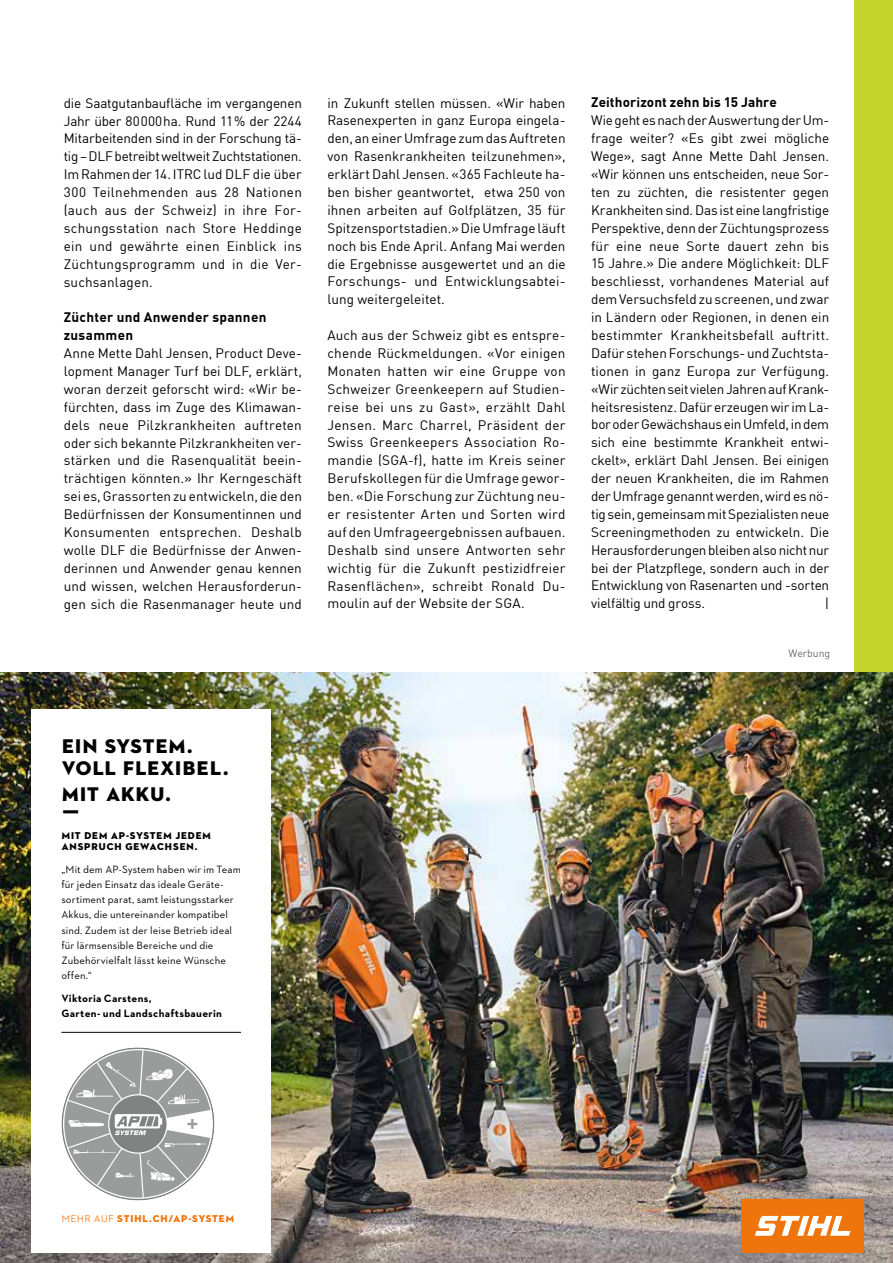
<style>
.page{position:relative;width:893px;height:1263px;background:#fff}
.page>*{position:absolute;margin:0;border:0;box-sizing:border-box;transform-origin:0 0}
.t1{font:20.1px/22.2px "STIHL Contraface Display Titling";letter-spacing:-.005em;color:#000}
.t2{font:13.5px/17.9px "DIN Offc Pro";letter-spacing:.01em;color:#000;text-align:justify}
.t3{font:700 13.5px/17.9px "DIN Offc Pro";letter-spacing:.02em;color:#000}
.t4{font:10.8px/15.1px "STIHL Contraface Text";letter-spacing:.01em;color:#000}
.t5{font:700 10.8px/15.1px "STIHL Contraface Text";letter-spacing:.025em;color:#000}
.t6{font:10.5px "DIN Offc Pro";letter-spacing:-.01em;color:#6a6c6c}
.t7{font:10.05px/11.1px "STIHL Contraface Display Titling";letter-spacing:.03em;color:#000}
.t8{font:10.05px "STIHL Contraface Display Titling";letter-spacing:.01em;color:#ef740b}
.s1{font-family:"STIHL Contraface Display";font-weight:500}
</style>
<div class="page">
<div style="left:855px;top:0;width:38px;height:1263px;background:#c5d42b"></div>
<img style="left:0;top:673px;width:893px;height:590px">
<div style="left:741px;top:1199px;width:123px;height:53px;background:#ef740b"></div>
<svg style="left:755px;top:1216px;width:95px;height:20px"></svg>
<div style="left:31px;top:709px;width:240px;height:543px;background:#fff"></div>
<hr style="left:61px;top:1032px;width:180px;height:1px;background:#000">
<svg style="left:61px;top:1047px;width:153px;height:153px"></svg>
<svg style="left:0;top:673px;width:2px;height:7px"></svg>
<p class="t2" style="left:64px;top:92px;width:240px">die Saatgutanbaufläche im vergangenen Jahr über 80000ha. Rund 11% der 2244<br>Mitarbeitenden sind in der Forschung tä&shy;tig – DLF betreibt weltweit Zuchtstationen.<br>Im Rahmen der 14. ITRC lud DLF die über 300 Teilnehmenden aus 28 Nationen (auch aus der Schweiz) in ihre For&shy;schungsstation nach Store Heddinge ein und gewährte einen Einblick ins Züchtungsprogramm und in die Ver&shy;suchsanlagen.</p>
<p class="t3" style="left:64px;top:307px;width:204px">Züchter und Anwender spannen zusammen</p>
<p class="t2" style="left:64px;top:343px;width:240px">Anne Mette Dahl Jensen, Product Deve&shy;lopment Manager Turf bei DLF, erklärt, woran derzeit geforscht wird: «Wir be&shy;fürchten, dass im Zuge des Klimawan&shy;dels neue Pilzkrankheiten auftreten oder sich bekannte Pilzkrankheiten ver&shy;stärken und die Rasenqualität beein&shy;trächtigen könnten.» Ihr Kerngeschäft sei es, Grassorten zu entwickeln, die den Bedürfnissen der Konsumentinnen und Konsumenten entsprechen. Deshalb wolle DLF die Bedürfnisse der Anwen&shy;derinnen und Anwender genau kennen und wissen, welchen Herausforderun&shy;gen sich die Rasenmanager heute und</p>
<p class="t2" style="left:327px;top:92px;width:240px">in Zukunft stellen müssen. «Wir haben Rasenexperten in ganz Europa eingela&shy;den, an einer Umfrage zum das Auftreten von Rasenkrankheiten teilzunehmen», erklärt Dahl Jensen. «365 Fachleute ha&shy;ben bisher geantwortet, etwa 250 von ihnen arbeiten auf Golfplätzen, 35 für Spitzensportstadien.» Die Umfrage läuft noch bis Ende April. Anfang Mai werden die Ergebnisse ausgewertet und an die Forschungs- und Entwicklungsabtei&shy;lung weitergeleitet.</p>
<p class="t2" style="left:327px;top:325px;width:240px">Auch aus der Schweiz gibt es entspre&shy;chende Rückmeldungen. «Vor einigen Monaten hatten wir eine Gruppe von Schweizer Greenkeepern auf Studien&shy;reise bei uns zu Gast», erzählt Dahl Jensen. Marc Charrel, Präsident der Swiss Greenkeepers Association Ro&shy;mandie (SGA-f), hatte im Kreis seiner Berufskollegen für die Umfrage gewor&shy;ben. «Die Forschung zur Züchtung neu&shy;er resistenter Arten und Sorten wird auf den Umfrageergebnissen aufbauen.<br>Deshalb sind unsere Antworten sehr wichtig für die Zukunft pestizidfreier Rasenflächen», schreibt Ronald Du&shy;moulin auf der Website der SGA.</p>
<p class="t3" style="left:591px;top:92px;width:187px">Zeithorizont zehn bis 15 Jahre</p>
<p class="t2" style="left:591px;top:110px;width:240px">Wie geht es nach der Auswertung der Um&shy;frage weiter? «Es gibt zwei mögliche Wege», sagt Anne Mette Dahl Jensen. «Wir können uns entscheiden, neue Sor&shy;ten zu züchten, die resistenter gegen Krankheiten sind. Das ist eine langfristige Perspektive, denn der Züchtungsprozess für eine neue Sorte dauert zehn bis 15 Jahre.» Die andere Möglichkeit: DLF beschliesst, vorhandenes Material auf dem Versuchsfeld zu screenen, und zwar in Ländern oder Regionen, in denen ein bestimmter Krankheitsbefall auftritt.<br>Dafür stehen Forschungs- und Zuchtsta&shy;tionen in ganz Europa zur Verfügung. «Wir züchten seit vielen Jahren auf Krank&shy;heitsresistenz. Dafür erzeugen wir im La&shy;bor oder Gewächshaus ein Umfeld, in dem sich eine bestimmte Krankheit entwi&shy;ckelt», erklärt Dahl Jensen. Bei einigen der neuen Krankheiten, die im Rahmen der Umfrage genannt werden, wird es nö&shy;tig sein, gemeinsam mit Spezialisten neue Screeningmethoden zu entwickeln. Die Herausforderungen bleiben also nicht nur bei der Platzpflege, sondern auch in der Entwicklung von Rasenarten und -sorten vielfältig und gross.</p>
<p class="t2" style="left:825px;top:593px;width:6px">|</p>
<p class="t6" style="left:789px;top:645px;width:43px">Werbung</p>
<h1 class="t1" style="left:61px;top:735px;width:169px">EIN SYSTEM.<br>VOLL FLEXIBEL.</h1>
<h1 class="t1" style="left:61px;top:783px;width:112px">MIT AKKU.<br>Ƒ</h1>
<p class="t7" style="left:61px;top:830px;width:151px">MIT DEM AP-SYSTEM JEDEM<br>ANSPRUCH GEWACHSEN.</p>
<p class="t4" style="left:61px;top:862px;width:181px">„Mit dem AP-System haben wir im Team für jeden Einsatz das ideale Geräte&shy;sortiment parat, samt leistungsstarker Akkus, die untereinander kompatibel sind. Zudem ist der leise Betrieb ideal für lärmsensible Bereiche und die Zubehörvielfalt lässt keine Wünsche offen.“</p>
<p class="t5" style="left:61px;top:991px;width:162px">Viktoria Carstens,<br>Garten- und Landschaftsbauerin</p>
<p class="t8" style="left:61px;top:1213px;width:174px"><span class="s1">MEHR AUF</span> STIHL.CH/AP-SYSTEM</p>
</div>
